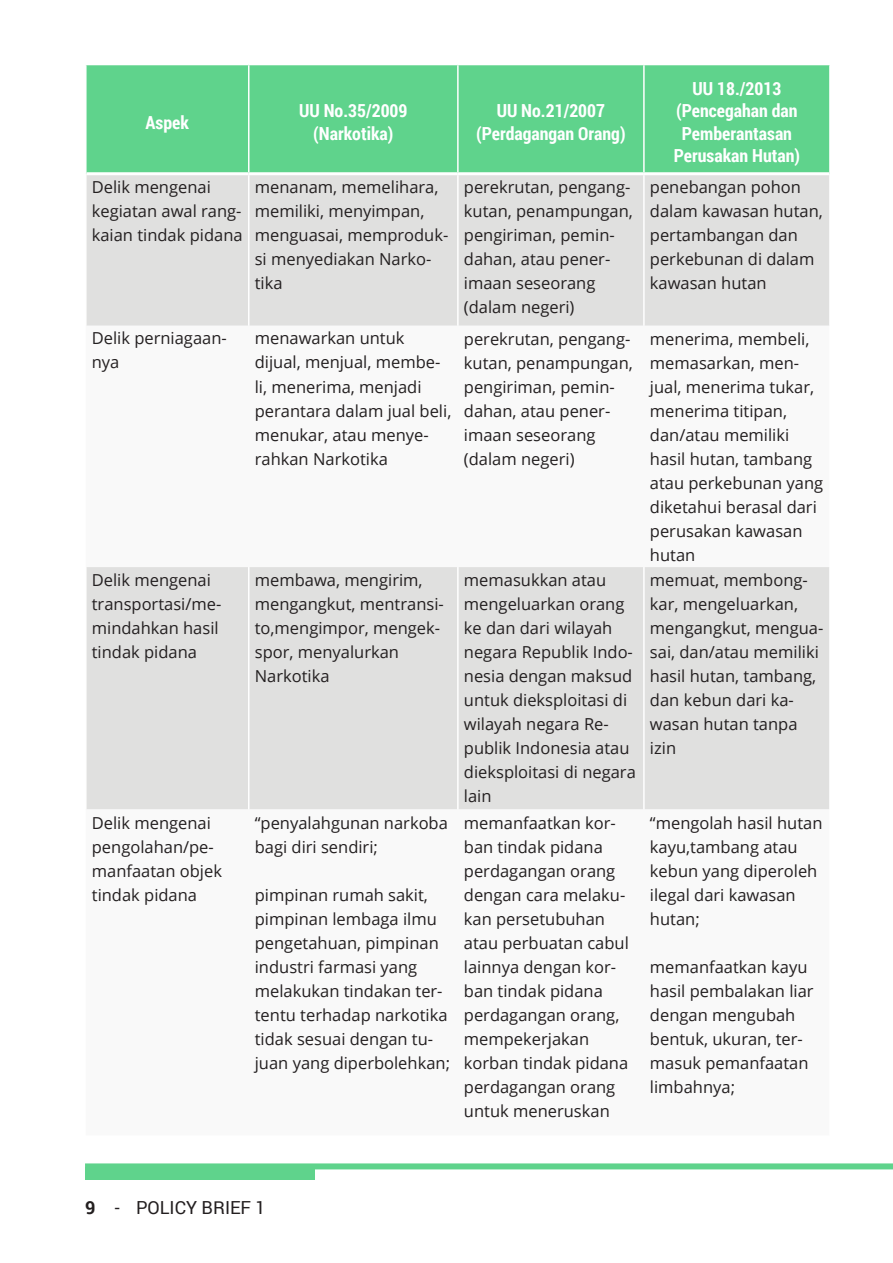
<style>
.page{position:relative;width:893px;height:1263px;background:#fff}
.page>*{position:absolute;margin:0;border:0;box-sizing:border-box;transform-origin:0 0}
.t1{font:700 18px/22.5px "Roboto Condensed";color:#fff;text-align:center}
.t2{font:18px "Roboto";color:#231f20}
.t3{font:16.5px/24px "Open Sans";color:#231f20}
.s1{font-weight:700}
</style>
<div class="page">
<div style="left:85px;top:1163px;width:808px;height:6px;background:#5fd38c"></div>
<div style="left:85px;top:1168px;width:230px;height:12px;background:#5fd38c"></div>
<div style="left:87px;top:65px;width:742px;height:107px;background:#5fd38c"></div>
<div style="left:87px;top:175px;width:742px;height:151px;background:#e0e0df"></div>
<div style="left:87px;top:567px;width:742px;height:243px;background:#e0e0df"></div>
<hr style="left:248px;top:65px;width:1px;height:107px;background:#fff">
<hr style="left:457px;top:65px;width:2px;height:107px;background:#fff">
<hr style="left:643px;top:65px;width:2px;height:107px;background:#fff">
<hr style="left:248px;top:175px;width:1px;height:151px;background:#fff">
<hr style="left:457px;top:175px;width:2px;height:151px;background:#fff">
<hr style="left:643px;top:175px;width:2px;height:151px;background:#fff">
<hr style="left:248px;top:567px;width:1px;height:242px;background:#fff">
<hr style="left:457px;top:567px;width:2px;height:242px;background:#fff">
<hr style="left:643px;top:567px;width:2px;height:242px;background:#fff">
<p class="t1" style="left:146px;top:110px;width:45px">Aspek</p>
<p class="t1" style="left:299px;top:99px;width:110px">UU No.35/2009 (Narkotika)</p>
<p class="t1" style="left:476px;top:99px;width:151px">UU No.21/2007 (Perdagangan Orang)</p>
<p class="t1" style="left:674px;top:76px;width:128px">UU 18./2013 (Pencegahan dan<br>Pemberantasan<br>Perusakan Hutan)</p>
<p class="t3" style="left:92px;top:175px;width:152px">Delik mengenai kegiatan awal rang&shy;kaian tindak pidana</p>
<p class="t3" style="left:255px;top:175px;width:195px">menanam, memelihara, memiliki, menyimpan, menguasai, memproduk&shy;si menyediakan Narko&shy;tika</p>
<p class="t3" style="left:464px;top:175px;width:171px">perekrutan, pengang&shy;kutan, penampungan, pengiriman, pemin&shy;dahan, atau pener&shy;imaan seseorang (dalam negeri)</p>
<p class="t3" style="left:650px;top:175px;width:175px">penebangan pohon dalam kawasan hutan, pertambangan dan perkebunan di dalam kawasan hutan</p>
<p class="t3" style="left:92px;top:326px;width:136px">Delik perniagaan&shy;nya</p>
<p class="t3" style="left:255px;top:326px;width:198px">menawarkan untuk dijual, menjual, membe&shy;li, menerima, menjadi perantara dalam jual beli, menukar, atau menye&shy;rahkan Narkotika</p>
<p class="t3" style="left:464px;top:326px;width:171px">perekrutan, pengang&shy;kutan, penampungan, pengiriman, pemin&shy;dahan, atau pener&shy;imaan seseorang (dalam negeri)</p>
<p class="t3" style="left:650px;top:326px;width:175px">menerima, membeli, memasarkan, men&shy;jual, menerima tukar, menerima titipan, dan/atau memiliki hasil hutan, tambang atau perkebunan yang diketahui berasal dari perusakan kawasan hutan</p>
<p class="t3" style="left:92px;top:567px;width:131px">Delik mengenai transportasi/me&shy;mindahkan hasil tindak pidana</p>
<p class="t3" style="left:255px;top:567px;width:191px">membawa, mengirim, mengangkut, mentransi&shy;to,mengimpor, mengek&shy;spor, menyalurkan<br>Narkotika</p>
<p class="t3" style="left:464px;top:568px;width:173px">memasukkan atau mengeluarkan orang ke dan dari wilayah negara Republik Indo&shy;nesia dengan maksud untuk dieksploitasi di wilayah negara Re&shy;publik Indonesia atau dieksploitasi di negara lain</p>
<p class="t3" style="left:650px;top:568px;width:175px">memuat, membong&shy;kar, mengeluarkan, mengangkut, mengua&shy;sai, dan/atau memiliki hasil hutan, tambang, dan kebun dari ka&shy;wasan hutan tanpa izin</p>
<p class="t3" style="left:92px;top:810px;width:132px">Delik mengenai pengolahan/pe&shy;manfaatan objek tindak pidana</p>
<p class="t3" style="left:255px;top:810px;width:195px">“penyalahgunan narkoba bagi diri sendiri;</p>
<p class="t3" style="left:464px;top:810px;width:166px">memanfaatkan kor&shy;ban tindak pidana perdagangan orang dengan cara melaku&shy;kan persetubuhan atau perbuatan cabul lainnya dengan kor&shy;ban tindak pidana perdagangan orang, mempekerjakan korban tindak pidana perdagangan orang untuk meneruskan</p>
<p class="t3" style="left:650px;top:810px;width:174px">“mengolah hasil hutan kayu,tambang atau kebun yang diperoleh ilegal dari kawasan hutan;</p>
<p class="t3" style="left:255px;top:882px;width:197px">pimpinan rumah sakit, pimpinan lembaga ilmu pengetahuan, pimpinan industri farmasi yang melakukan tindakan ter&shy;tentu terhadap narkotika tidak sesuai dengan tu&shy;juan yang diperbolehkan;</p>
<p class="t3" style="left:650px;top:954px;width:165px">memanfaatkan kayu hasil pembalakan liar dengan mengubah bentuk, ukuran, ter&shy;masuk pemanfaatan limbahnya;</p>
<p class="t2" style="left:85px;top:1195px;width:182px"><span class="s1">9</span> - POLICY BRIEF 1</p>
</div>
